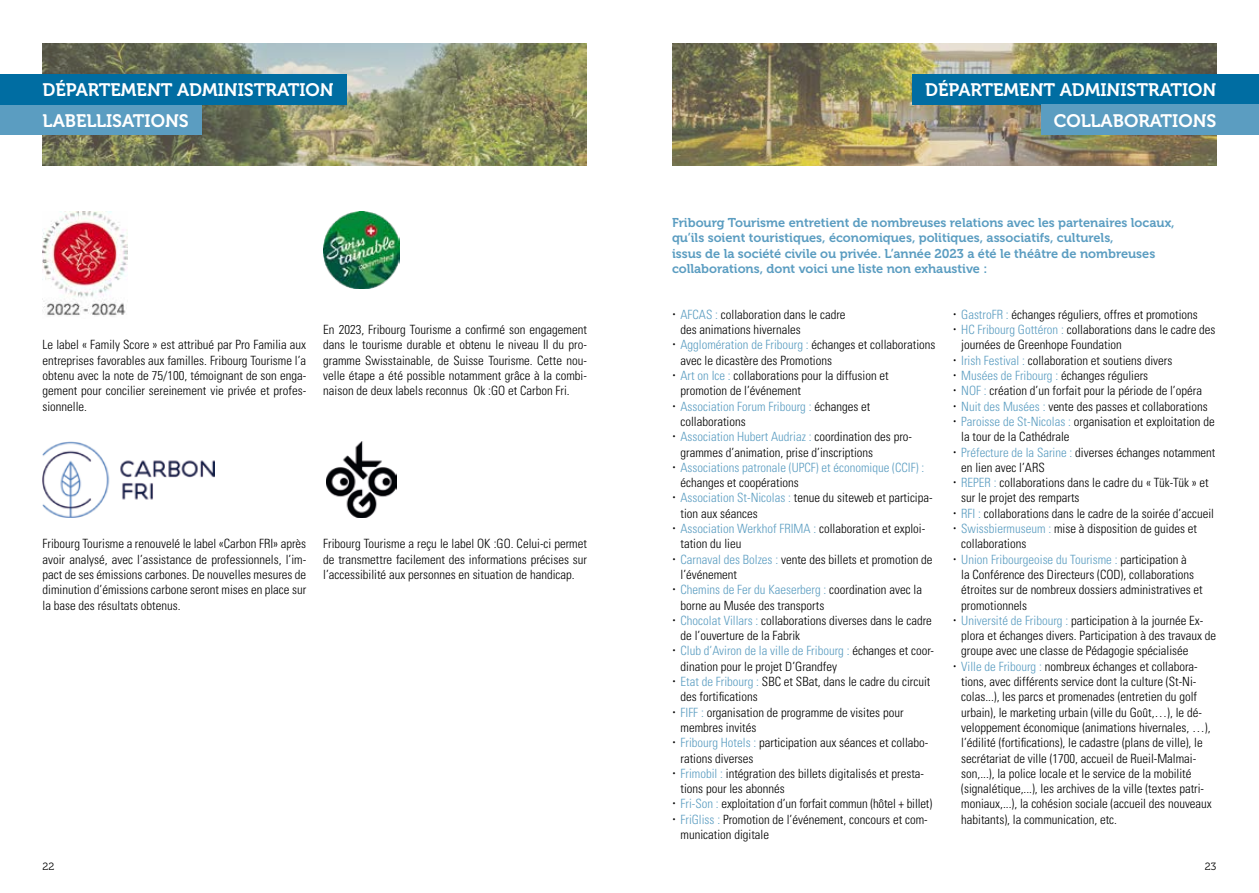
<style>
.page{position:relative;width:1259px;height:893px;background:#fff}
.page>*{position:absolute;margin:0;border:0;box-sizing:border-box;transform-origin:0 0}
.t1{font:18px/30.5px "Museo 700";color:#fff;text-align:right}
.t2{font:300 condensed 12.75px/15.3px "Univers LT Std";color:#000;text-align:justify}
.t3{font:12.75px/15.3px "Museo 700";color:#5b9dc1}
.t4{font:300 condensed 12.75px "Univers LT Std";color:#5b9dc1}
.t5{font:10.5px "Museo 300";color:#000}
.s1{color:#5b9dc1}
</style>
<div class="page">
<img style="left:43px;top:43px;width:544px;height:123px">
<div style="left:0;top:105px;width:201px;height:30px;background:#5b9dc1"></div>
<div style="left:0;top:74px;width:346px;height:31px;background:#006da2"></div>
<img style="left:43px;top:212px;width:84px;height:104px">
<img style="left:43px;top:441px;width:171px;height:77px">
<img style="left:323px;top:212px;width:77px;height:76px">
<img style="left:326px;top:441px;width:70px;height:77px">
<img style="left:672px;top:43px;width:544px;height:123px">
<div style="left:912px;top:74px;width:347px;height:31px;background:#006da2"></div>
<div style="left:1041px;top:105px;width:218px;height:30px;background:#5b9dc1"></div>
<h1 class="t1" style="left:43px;top:75px;width:293px">DÉPARTEMENT ADMINISTRATION</h1>
<h1 class="t1" style="left:43px;top:105px;width:148px">LABELLISATIONS</h1>
<p class="t2" style="left:43px;top:337px;width:265px">Le label « Family Score » est attribué par Pro Familia aux entreprises favorables aux familles. Fribourg Tourisme l’a obtenu avec la note de 75/100, témoignant de son enga&shy;gement pour concilier sereinement vie privée et profes&shy;sionnelle.</p>
<p class="t2" style="left:323px;top:322px;width:265px">En 2023, Fribourg Tourisme a confirmé son engagement dans le tourisme durable et obtenu le niveau II du pro&shy;gramme Swisstainable, de Suisse Tourisme. Cette nou&shy;velle étape a été possible notamment grâce à la combi&shy;naison de deux labels reconnus Ok :GO et Carbon Fri.</p>
<p class="t2" style="left:43px;top:536px;width:265px">Fribourg Tourisme a renouvelé le label «Carbon FRI» après avoir analysé, avec l’assistance de professionnels, l’im&shy;pact de ses émissions carbones. De nouvelles mesures de diminution d’émissions carbone seront mises en place sur la base des résultats obtenus.</p>
<p class="t2" style="left:323px;top:536px;width:265px">Fribourg Tourisme a reçu le label OK :GO. Celui-ci permet de transmettre facilement des informations précises sur l’accessibilité aux personnes en situation de handicap.</p>
<h1 class="t1" style="left:925px;top:75px;width:293px">DÉPARTEMENT ADMINISTRATION<br>COLLABORATIONS</h1>
<p class="t3" style="left:672px;top:215px;width:504px">Fribourg Tourisme entretient de nombreuses relations avec les partenaires locaux, qu’ils soient touristiques, économiques, politiques, associatifs, culturels,<br>issus de la société civile ou privée. L’année 2023 a été le théâtre de nombreuses collaborations, dont voici une liste non exhaustive :</p>
<p class="t2" style="left:680px;top:307px;width:256px;text-align:left"><span class="s1">AFCAS :</span> collaboration dans le cadre<br>des animations hivernales<br><span class="s1">Agglomération de Fribourg :</span> échanges et collaborations avec le dicastère des Promotions<br><span class="s1">Art on Ice :</span> collaborations pour la diffusion et promotion de l’événement<br><span class="s1">Association Forum Fribourg :</span> échanges et collaborations<br><span class="s1">Association Hubert Audriaz :</span> coordination des pro&shy;grammes d’animation, prise d’inscriptions</p>
<p class="t4" style="left:680px;top:460px;width:245px">Associations patronale (UPCF) et économique (CCIF) :</p>
<p class="t2" style="left:680px;top:475px;width:255px;text-align:left">échanges et coopérations<br><span class="s1">Association St-Nicolas :</span> tenue du siteweb et participa&shy;tion aux séances<br><span class="s1">Association Werkhof FRIMA :</span> collaboration et exploi&shy;tation du lieu<br><span class="s1">Carnaval des Bolzes :</span> vente des billets et promotion de l’événement<br><span class="s1">Chemins de Fer du Kaeserberg :</span> coordination avec la borne au Musée des transports<br><span class="s1">Chocolat Villars :</span> collaborations diverses dans le cadre de l’ouverture de la Fabrik<br><span class="s1">Club d’Aviron de la ville de Fribourg :</span> échanges et coor&shy;dination pour le projet D’Grandfey<br><span class="s1">Etat de Fribourg :</span> SBC et SBat, dans le cadre du circuit des fortifications<br><span class="s1">FIFF :</span> organisation de programme de visites pour membres invités<br><span class="s1">Fribourg Hotels :</span> participation aux séances et collabo&shy;rations diverses<br><span class="s1">Frimobil :</span> intégration des billets digitalisés et presta&shy;tions pour les abonnés<br><span class="s1">Fri-Son :</span> exploitation d’un forfait commun (hôtel + billet)<br><span class="s1">FriGliss :</span> Promotion de l’événement, concours et com&shy;munication digitale</p>
<p class="t2" style="left:961px;top:307px;width:256px;text-align:left"><span class="s1">GastroFR :</span> échanges réguliers, offres et promotions<br><span class="s1">HC Fribourg Gottéron :</span> collaborations dans le cadre des journées de Greenhope Foundation<br><span class="s1">Irish Festival :</span> collaboration et soutiens divers<br><span class="s1">Musées de Fribourg :</span> échanges réguliers<br><span class="s1">NOF :</span> création d’un forfait pour la période de l’opéra <span class="s1">Nuit des Musées :</span> vente des passes et collaborations <span class="s1">Paroisse de St-Nicolas :</span> organisation et exploitation de la tour de la Cathédrale<br><span class="s1">Préfecture de la Sarine :</span> diverses échanges notamment en lien avec l’ARS<br><span class="s1">REPER :</span> collaborations dans le cadre du « Tük-Tük » et sur le projet des remparts<br><span class="s1">RFI :</span> collaborations dans le cadre de la soirée d’accueil <span class="s1">Swissbiermuseum :</span> mise à disposition de guides et collaborations<br><span class="s1">Union Fribourgeoise du Tourisme :</span> participation à<br>la Conférence des Directeurs (COD), collaborations étroites sur de nombreux dossiers administratives et promotionnels<br><span class="s1">Université de Fribourg :</span> participation à la journée Ex&shy;plora et échanges divers. Participation à des travaux de groupe avec une classe de Pédagogie spécialisée<br><span class="s1">Ville de Fribourg :</span> nombreux échanges et collabora&shy;tions, avec différents service dont la culture (St-Ni&shy;colas...), les parcs et promenades (entretien du golf urbain), le marketing urbain (ville du Goût,…), le dé&shy;veloppement économique (animations hivernales, …), l’édilité (fortifications), le cadastre (plans de ville), le secrétariat de ville (1700, accueil de Rueil-Malmai&shy;son,...), la police locale et le service de la mobilité (signalétique,...), les archives de la ville (textes patri&shy;moniaux,...), la cohésion sociale (accueil des nouveaux habitants), la communication, etc.</p>
<p class="t5" style="left:43px;top:861px;width:13px">22</p>
<p class="t5" style="left:1205px;top:861px;width:13px">23</p>
</div>
